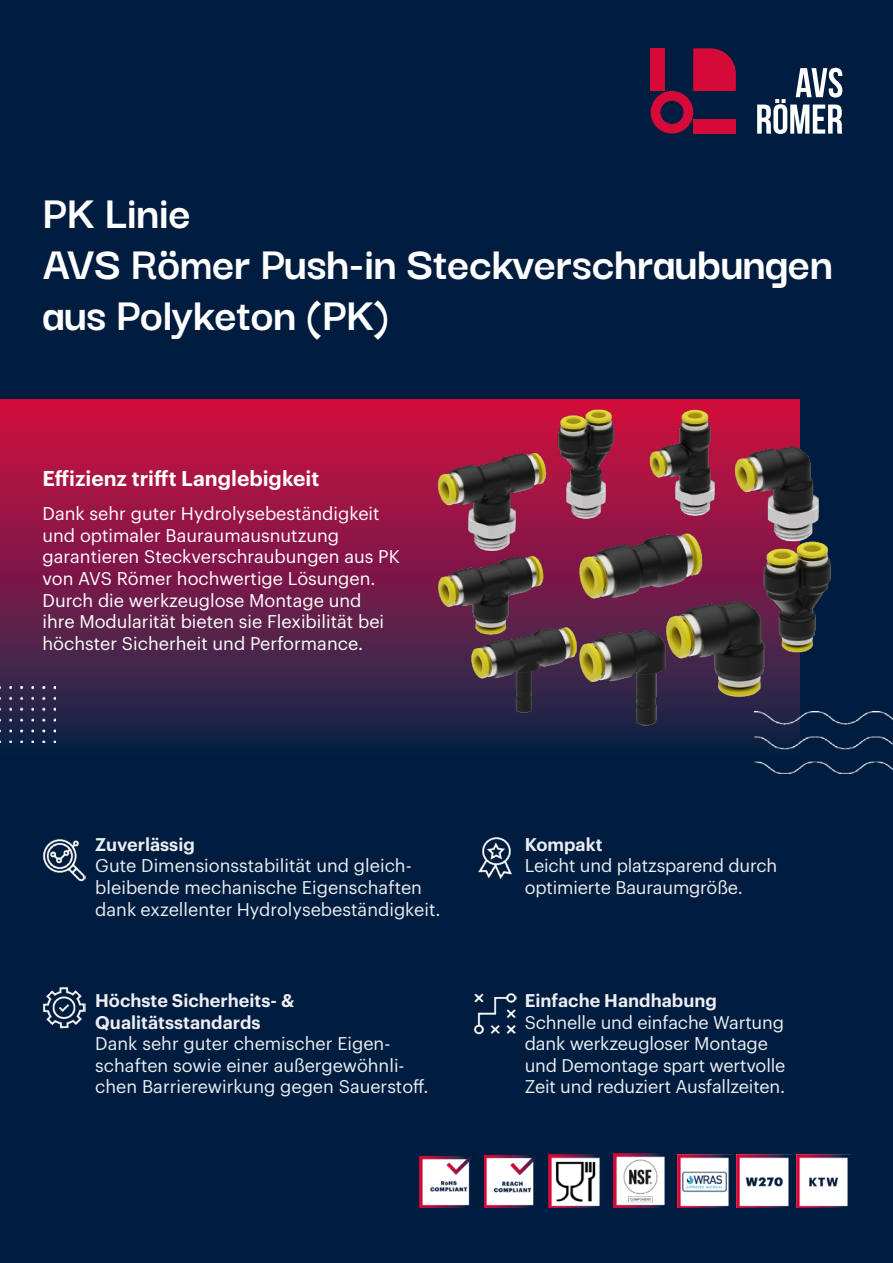
<style>
.page{position:relative;width:893px;height:1263px;background:#001d3f}
.page>*{position:absolute;margin:0;border:0;box-sizing:border-box;transform-origin:0 0}
.t1{font:700 48.9px/51px "Darker Grotesque";letter-spacing:-.01em;color:#fff}
.t2{font:600 21px "Graphik";color:#fff}
.t3{font:18px/21.6px "Graphik";color:#eceef3}
.t4{font:18px/21.6px "Graphik";color:#fff}
.t5{font:600 18px/21.6px "Graphik";color:#eceef3}
</style>
<div class="page">
<svg style="left:651px;top:48px;width:85px;height:86px"></svg>
<svg style="left:757px;top:68px;width:85px;height:66px"></svg>
<div style="left:0;top:399px;width:799px;height:362px;background:linear-gradient(to bottom,#db0e41,#0b274a)"></div>
<img style="left:43px;top:839px;width:42px;height:42px">
<img style="left:474px;top:836px;width:42px;height:43px">
<img style="left:43px;top:986px;width:42px;height:43px">
<img style="left:474px;top:992px;width:42px;height:43px">
<img style="left:428px;top:373px;width:422px;height:385px">
<img style="left:754px;top:711px;width:139px;height:63px">
<img style="left:0;top:686px;width:55px;height:56px">
<img style="left:796px;top:1154px;width:54px;height:54px">
<img style="left:737px;top:1154px;width:54px;height:54px">
<img style="left:677px;top:1154px;width:54px;height:54px">
<img style="left:549px;top:1154px;width:54px;height:54px">
<img style="left:613px;top:1154px;width:54px;height:54px">
<img style="left:484px;top:1154px;width:54px;height:54px">
<img style="left:420px;top:1154px;width:54px;height:54px">
<h1 class="t1" style="left:43px;top:184px;width:792px">PK Linie<br>AVS Römer Push-in Steckverschraubungen aus Polyketon (PK)</h1>
<p class="t2" style="left:43px;top:462px;width:278px">Effizienz trifft Langlebigkeit</p>
<p class="t4" style="left:43px;top:501px;width:359px">Dank sehr guter Hydrolysebeständigkeit und optimaler Bauraumausnutzung garantieren Steckverschraubungen aus PK von AVS Römer hochwertige Lösungen.<br>Durch die werkzeuglose Montage und<br>ihre Modularität bieten sie Flexibilität bei höchster Sicherheit und Performance.</p>
<p class="t5" style="left:95px;top:832px;width:101px">Zuverlässig</p>
<p class="t3" style="left:95px;top:853px;width:347px">Gute Dimensionsstabilität und gleich&shy;bleibende mechanische Eigenschaften dank exzellenter Hydrolysebeständigkeit.</p>
<p class="t5" style="left:95px;top:988px;width:200px">Höchste Sicherheits- &amp;<br>Qualitätsstandards</p>
<p class="t3" style="left:95px;top:1031px;width:335px">Dank sehr guter chemischer Eigen&shy;schaften sowie einer außergewöhnli&shy;chen Barrierewirkung gegen Sauerstoff.</p>
<p class="t5" style="left:525px;top:832px;width:79px">Kompakt</p>
<p class="t3" style="left:525px;top:853px;width:254px">Leicht und platzsparend durch optimierte Bauraumgröße.</p>
<p class="t5" style="left:525px;top:988px;width:194px">Einfache Handhabung</p>
<p class="t3" style="left:525px;top:1010px;width:262px">Schnelle und einfache Wartung dank werkzeugloser Montage und Demontage spart wertvolle<br>Zeit und reduziert Ausfallzeiten.</p>
</div>
